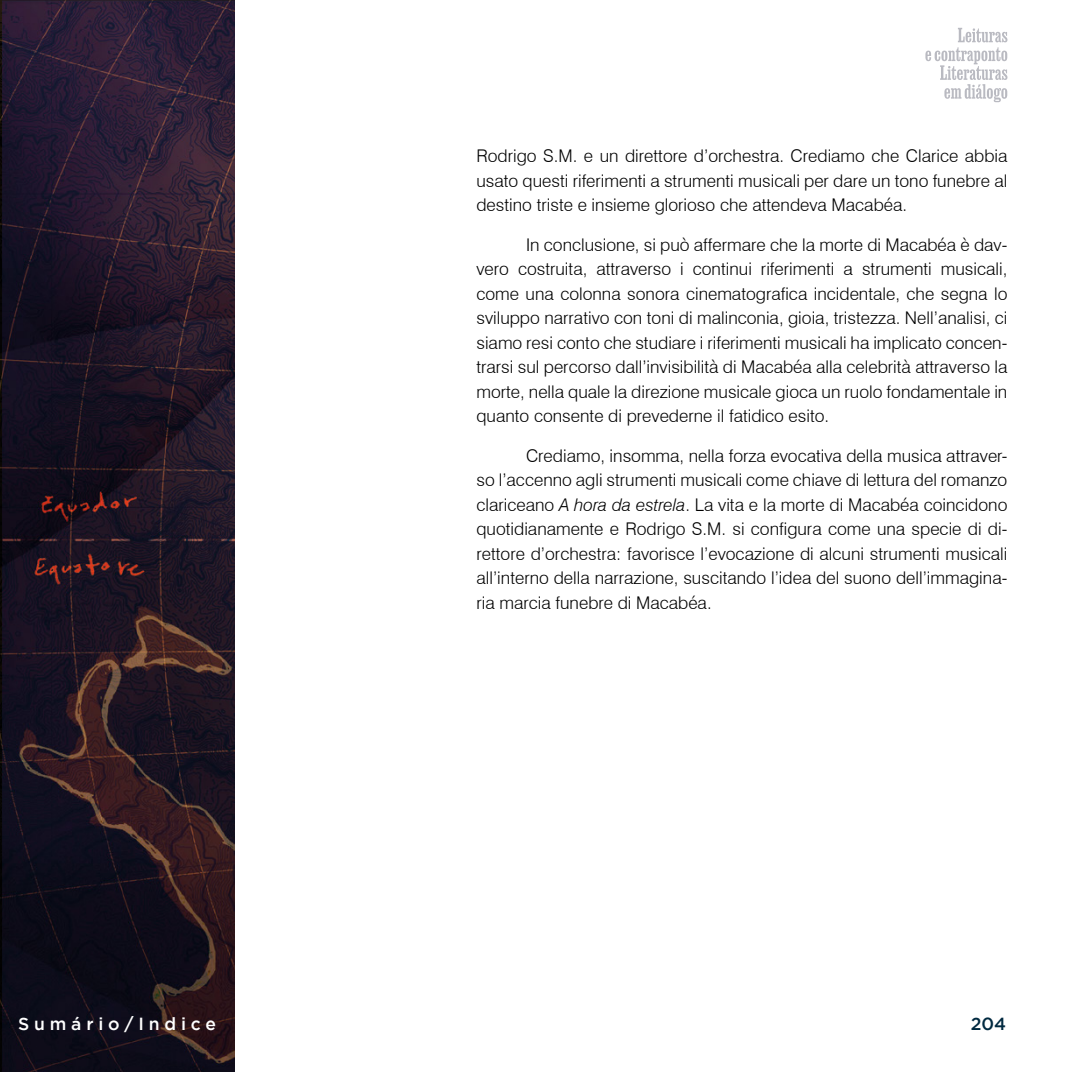
<style>
.page{position:relative;width:1072px;height:1072px;background:#fff}
.page>*{position:absolute;margin:0;border:0;box-sizing:border-box;transform-origin:0 0}
.t1{font:300 17.5px/24.5px "Swiss 721 BT";color:#000;text-align:justify}
.t2{font:500 17.5px "Gotham";letter-spacing:.275em;color:#fff}
.t3{font:500 17.5px "Gotham";color:#002940}
.s1{font-style:italic}
</style>
<div class="page">
<img style="left:0;top:0;width:234px;height:1071px">
<svg style="left:925px;top:28px;width:82px;height:74px"></svg>
<p class="t1" style="left:476px;top:144px;width:532px">Rodrigo S.M. e un direttore d’orchestra. Crediamo che Clarice abbia usato questi riferimenti a strumenti musicali per dare un tono funebre al destino triste e insieme glorioso che attendeva Macabéa.</p>
<p class="t1" style="left:476px;top:232px;width:532px;text-indent:50px">In conclusione, si può affermare che la morte di Macabéa è dav&shy;vero costruita, attraverso i continui riferimenti a strumenti musicali, come una colonna sonora cinematografica incidentale, che segna lo sviluppo narrativo con toni di malinconia, gioia, tristezza. Nell’analisi, ci siamo resi conto che studiare i riferimenti musicali ha implicato concen&shy;trarsi sul percorso dall’invisibilità di Macabéa alla celebrità attraverso la morte, nella quale la direzione musicale gioca un ruolo fondamentale in quanto consente di prevederne il fatidico esito.</p>
<p class="t1" style="left:476px;top:443px;width:532px;text-indent:50px">Crediamo, insomma, nella forza evocativa della musica attraver&shy;so l’accenno agli strumenti musicali come chiave di lettura del romanzo clariceano <span class="s1">A hora da estrela</span>. La vita e la morte di Macabéa coincidono quotidianamente e Rodrigo S.M. si configura come una specie di di&shy;rettore d’orchestra: favorisce l’evocazione di alcuni strumenti musicali all’interno della narrazione, suscitando l’idea del suono dell’immagina&shy;ria marcia funebre di Macabéa.</p>
<p class="t2" style="left:18px;top:1014px;width:199px">Sumário/Indice</p>
<p class="t3" style="left:970px;top:1014px;width:37px">204</p>
</div>
